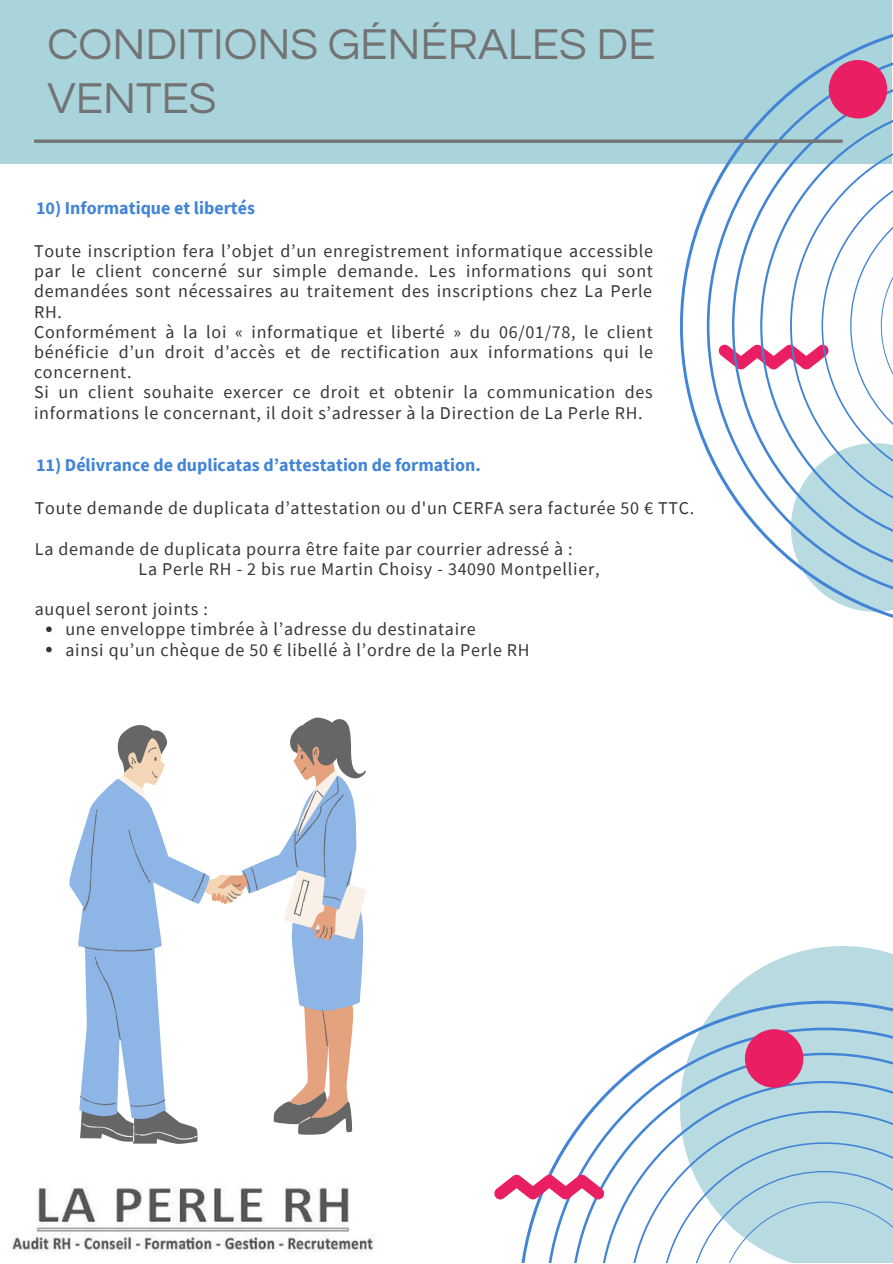
<style>
.page{position:relative;width:893px;height:1264px;background:#fff}
.page>*{position:absolute;margin:0;border:0;box-sizing:border-box;transform-origin:0 0}
.t1{font:45px/54px "Questrial";color:#737373}
.t2{font:18px/20.2px "Source Sans Pro";letter-spacing:.04em;color:#363636}
.t3{font:700 18px "Source Sans Pro";color:#4284d6}
</style>
<div class="page">
<div style="left:0;top:0;width:891px;height:163px;background:#a9d4db"></div>
<svg style="left:680px;top:19px;width:212px;height:599px"></svg>
<svg style="left:706px;top:46px;width:186px;height:559px"></svg>
<div style="left:828px;top:60px;width:59px;height:58px;background:#e91e63;border-radius:50%"></div>
<svg style="left:46px;top:626px;width:6px;height:6px"></svg>
<svg style="left:46px;top:646px;width:6px;height:6px"></svg>
<img style="left:12px;top:1187px;width:362px;height:66px">
<svg style="left:34px;top:139px;width:808px;height:4px;background:#7a8182"></svg>
<svg style="left:69px;top:842px;width:13px;height:279px"></svg>
<svg style="left:82px;top:717px;width:284px;height:424px"></svg>
<svg style="left:722px;top:946px;width:170px;height:54px;fill:#b8dbe1"></svg>
<svg style="left:521px;top:1000px;width:371px;height:262px"></svg>
<svg style="left:545px;top:1027px;width:347px;height:235px;fill:#b8dbe1"></svg>
<div style="left:744px;top:1029px;width:59px;height:58px;background:#e91e63;border-radius:50%"></div>
<svg style="left:494px;top:1174px;width:110px;height:25px"></svg>
<h1 class="t1" style="left:48px;top:18px;width:609px">CONDITIONS GÉNÉRALES DE<br>VENTES</h1>
<p class="t3" style="left:36px;top:196px;width:220px">10) Informatique et libertés</p>
<p class="t2" style="left:34px;top:240px;width:620px">Toute inscription fera l’objet d’un enregistrement informatique accessible par le client concerné sur simple demande. Les informations qui sont demandées sont nécessaires au traitement des inscriptions chez La Perle RH.<br>Conformément à la loi « informatique et liberté » du 06/01/78, le client bénéficie d’un droit d’accès et de rectification aux informations qui le concernent.<br>Si un client souhaite exercer ce droit et obtenir la communication des informations le concernant, il doit s’adresser à la Direction de La Perle RH.</p>
<p class="t3" style="left:36px;top:453px;width:446px">11) Délivrance de duplicatas d’attestation de formation.</p>
<p class="t2" style="left:35px;top:497px;width:661px">Toute demande de duplicata d’attestation ou d'un CERFA sera facturée 50 € TTC.</p>
<p class="t2" style="left:139px;top:538px;width:462px;text-indent:-104px">La demande de duplicata pourra être faite par courrier adressé à :<br>La Perle RH - 2 bis rue Martin Choisy - 34090 Montpellier,</p>
<p class="t2" style="left:35px;top:598px;width:174px">auquel seront joints :</p>
<p class="t2" style="left:65px;top:619px;width:465px">une enveloppe timbrée à l’adresse du destinataire<br>ainsi qu’un chèque de 50 € libellé à l’ordre de la Perle RH</p>
</div>
